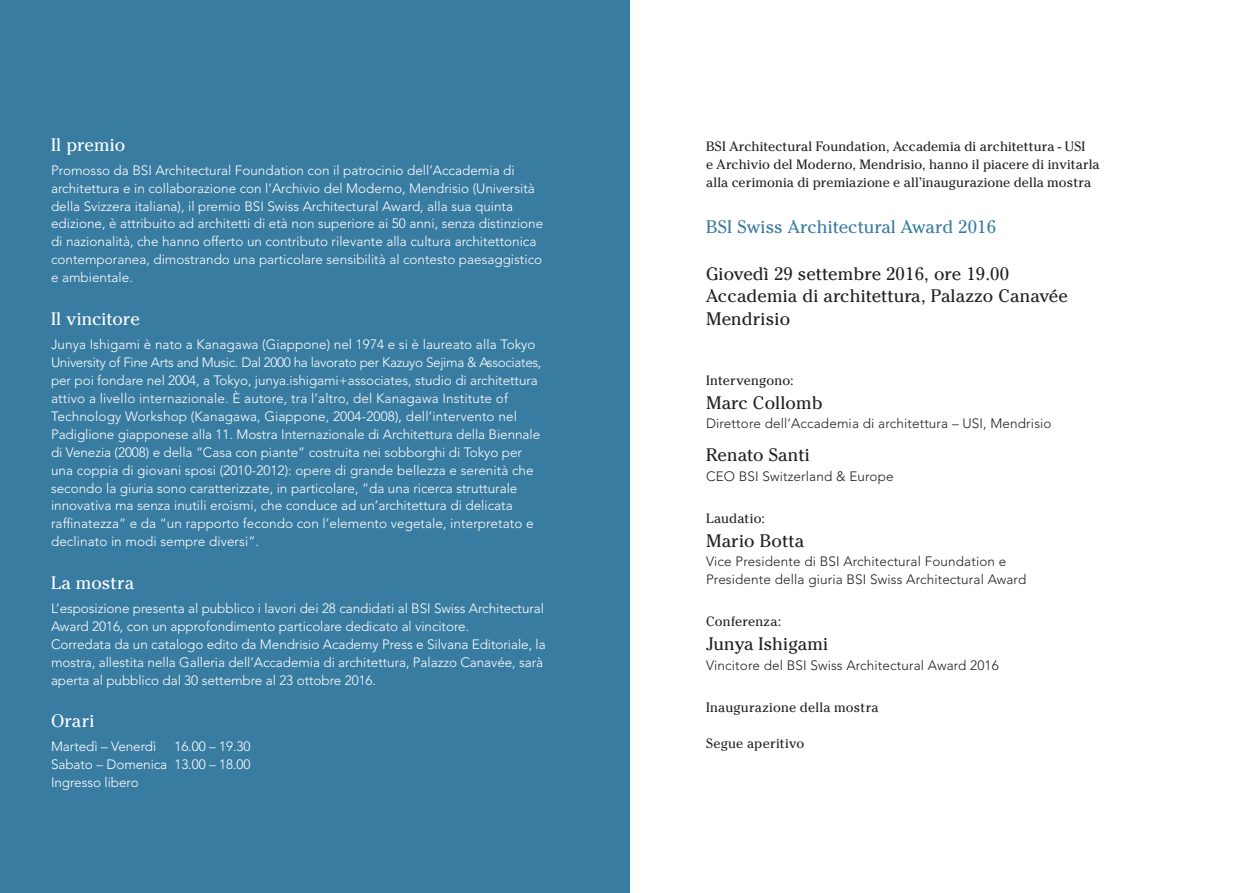
<style>
.page{position:relative;width:1259px;height:893px;background:#fff}
.page>*{position:absolute;margin:0;border:0;box-sizing:border-box;transform-origin:0 0}
.t1{font:18px/22.5px "Cheltenham ITC Pro";letter-spacing:.01em;color:#231f20}
.t2{font:18px "Cheltenham ITC Pro";letter-spacing:.005em;color:#fff}
.t3{font:18px "Cheltenham ITC Pro";letter-spacing:.01em;color:#397ca1}
.t4{font:300 13.5px/18px "Avenir LT Pro";color:#fff}
.t5{font:13.5px/18px "Cheltenham ITC Pro";letter-spacing:.01em;color:#231f20}
.t6{font:300 13.5px/18px "Avenir LT Pro";letter-spacing:.01em;color:#231f20}
</style>
<div class="page">
<div style="left:0;top:0;width:629px;height:893px;background:#397ca1"></div>
<h1 class="t2" style="left:51px;top:133px;width:76px">Il premio</h1>
<p class="t4" style="left:51px;top:161px;width:494px">Promosso da BSI Architectural Foundation con il patrocinio dell’Accademia di architettura e in collaborazione con l’Archivio del Moderno, Mendrisio (Università della Svizzera italiana), il premio BSI Swiss Architectural Award, alla sua quinta edizione, è attribuito ad architetti di età non superiore ai 50 anni, senza distinzione di nazionalità, che hanno offerto un contributo rilevante alla cultura architettonica contemporanea, dimostrando una particolare sensibilità al contesto paesaggistico e ambientale.</p>
<h1 class="t2" style="left:51px;top:307px;width:90px">Il vincitore</h1>
<p class="t4" style="left:51px;top:335px;width:492px">Junya Ishigami è nato a Kanagawa (Giappone) nel 1974 e si è laureato alla Tokyo University of Fine Arts and Music. Dal 2000 ha lavorato per Kazuyo Sejima &amp; Associates, per poi fondare nel 2004, a Tokyo, junya.ishigami+associates, studio di architettura attivo a livello internazionale. È autore, tra l’altro, del Kanagawa Institute of Technology Workshop (Kanagawa, Giappone, 2004-2008), dell’intervento nel Padiglione giapponese alla 11. Mostra Internazionale di Architettura della Biennale di Venezia (2008) e della “Casa con piante” costruita nei sobborghi di Tokyo per una coppia di giovani sposi (2010-2012): opere di grande bellezza e serenità che secondo la giuria sono caratterizzate, in particolare, “da una ricerca strutturale innovativa ma senza inutili eroismi, che conduce ad un’architettura di delicata raffinatezza” e da “un rapporto fecondo con l’elemento vegetale, interpretato e declinato in modi sempre diversi”.</p>
<h1 class="t2" style="left:51px;top:571px;width:85px">La mostra</h1>
<p class="t4" style="left:51px;top:599px;width:496px">L’esposizione presenta al pubblico i lavori dei 28 candidati al BSI Swiss Architectural Award 2016, con un approfondimento particolare dedicato al vincitore.<br>Corredata da un catalogo edito da Mendrisio Academy Press e Silvana Editoriale, la mostra, allestita nella Galleria dell’Accademia di architettura, Palazzo Canavée, sarà aperta al pubblico dal 30 settembre al 23 ottobre 2016.</p>
<h1 class="t2" style="left:51px;top:709px;width:45px">Orari</h1>
<p class="t4" style="left:51px;top:737px;width:107px">Martedì – Venerdì</p>
<p class="t4" style="left:51px;top:737px;width:201px;text-align:justify;text-indent:123px">16.00 – 19.30<br>Sabato – Domenica 13.00 – 18.00<br>Ingresso libero</p>
<p class="t5" style="left:706px;top:137px;width:395px">BSI Architectural Foundation, Accademia di architettura - USI<br>e Archivio del Moderno, Mendrisio, hanno il piacere di invitarla alla cerimonia di premiazione e all’inaugurazione della mostra</p>
<h1 class="t3" style="left:706px;top:216px;width:292px">BSI Swiss Architectural Award 2016</h1>
<h1 class="t1" style="left:706px;top:262px;width:363px">Giovedì 29 settembre 2016, ore 19.00<br>Accademia di architettura, Palazzo Canavée<br>Mendrisio</h1>
<p class="t5" style="left:706px;top:371px;width:89px">Intervengono:</p>
<h1 class="t1" style="left:706px;top:391px;width:118px">Marc Collomb</h1>
<p class="t6" style="left:706px;top:414px;width:347px">Direttore dell’Accademia di architettura – USI, Mendrisio</p>
<h1 class="t1" style="left:706px;top:443px;width:105px">Renato Santi</h1>
<p class="t6" style="left:706px;top:467px;width:189px">CEO BSI Switzerland &amp; Europe</p>
<p class="t5" style="left:706px;top:509px;width:60px">Laudatio:</p>
<h1 class="t1" style="left:706px;top:529px;width:100px">Mario Botta</h1>
<p class="t6" style="left:706px;top:552px;width:322px">Vice Presidente di BSI Architectural Foundation e<br>Presidente della giuria BSI Swiss Architectural Award</p>
<p class="t5" style="left:706px;top:612px;width:77px">Conferenza:</p>
<h1 class="t1" style="left:706px;top:632px;width:124px">Junya Ishigami</h1>
<p class="t6" style="left:706px;top:656px;width:294px">Vincitore del BSI Swiss Architectural Award 2016</p>
<p class="t5" style="left:706px;top:698px;width:174px">Inaugurazione della mostra</p>
<p class="t5" style="left:706px;top:734px;width:100px">Segue aperitivo</p>
</div>
